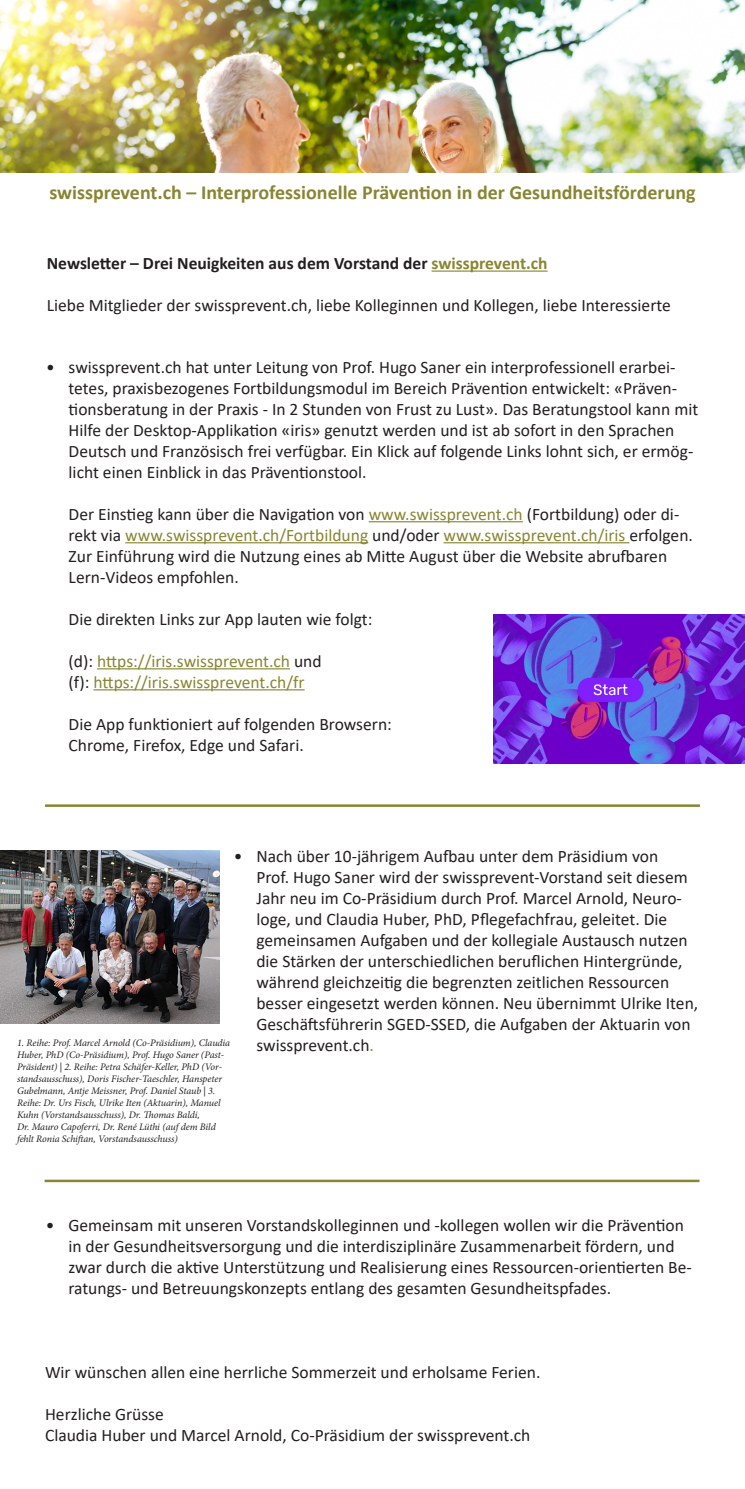
<style>
.page{position:relative;width:745px;height:1489px;background:#fff}
.page>*{position:absolute;margin:0;border:0;box-sizing:border-box;transform-origin:0 0}
.t1{font:700 20px "Calibri";color:#898532}
.t2{font:17.5px/21px "Calibri";color:#231f20}
.t3{font:17.5px/21px "Calibri";color:#898532}
.t4{font:700 17.5px "Calibri";color:#231f20}
.t5{font:italic 10px/12px "Minion Pro";letter-spacing:-.01em;color:#231f20}
.s1{color:#898532}
.s2{color:#231f20}
.s3{font-family:"Myriad Pro";font-style:normal}
</style>
<div class="page">
<hr style="left:368px;top:521px;width:154px;height:1px;background:#898532">
<hr style="left:125px;top:542px;width:243px;height:1px;background:#898532">
<hr style="left:443px;top:542px;width:186px;height:1px;background:#898532">
<hr style="left:97px;top:668px;width:193px;height:1px;background:#898532">
<hr style="left:93px;top:689px;width:211px;height:1px;background:#898532">
<img style="left:493px;top:614px;width:251px;height:149px">
<img style="left:0;top:850px;width:219px;height:173px">
<hr style="left:45px;top:804px;width:654px;height:2px;background:#898532">
<hr style="left:45px;top:1179px;width:654px;height:3px;background:#898532">
<hr style="left:431px;top:270px;width:116px;height:2px;background:#898532">
<img style="left:0;top:0;width:744px;height:172px">
<p class="t1" style="left:49px;top:178px;width:647px">swissprevent.ch – Interprofessionelle Prävention in der Gesundheitsförderung</p>
<p class="t4" style="left:47px;top:251px;width:502px">Newsletter – Drei Neuigkeiten aus dem Vorstand der <span class="s1">swissprevent.ch</span></p>
<p class="t2" style="left:47px;top:294px;width:625px">Liebe Mitglieder der swissprevent.ch, liebe Kolleginnen und Kollegen, liebe Interessierte</p>
<p class="t2" style="left:69px;top:356px;width:630px;text-indent:-22px">• swissprevent.ch hat unter Leitung von Prof. Hugo Saner ein interprofessionell erarbei&shy;tetes, praxisbezogenes Fortbildungsmodul im Bereich Prävention entwickelt: «Präven&shy;tionsberatung in der Praxis - In 2 Stunden von Frust zu Lust». Das Beratungstool kann mit Hilfe der Desktop-Applikation «iris» genutzt werden und ist ab sofort in den Sprachen Deutsch und Französisch frei verfügbar. Ein Klick auf folgende Links lohnt sich, er ermög&shy;licht einen Einblick in das Präventionstool.</p>
<p class="t2" style="left:69px;top:503px;width:625px">Der Einstieg kann über die Navigation von <span class="s1">www.swissprevent.ch</span> (Fortbildung) oder di&shy;rekt via <span class="s1">www.swissprevent.ch/Fortbildung</span> und/oder <span class="s1">www.swissprevent.ch/iris</span> erfolgen.<br>Zur Einführung wird die Nutzung eines ab Mitte August über die Website abrufbaren Lern-Videos empfohlen.</p>
<p class="t2" style="left:69px;top:608px;width:305px">Die direkten Links zur App lauten wie folgt:</p>
<p class="t3" style="left:69px;top:650px;width:254px"><span class="s2">(d):</span> https://iris.swissprevent.ch <span class="s2">und (f):</span> https://iris.swissprevent.ch/fr</p>
<p class="t2" style="left:69px;top:713px;width:324px">Die App funktioniert auf folgenden Browsern:<br>Chrome, Firefox, Edge und Safari.</p>
<p class="t2" style="left:256px;top:845px;width:443px;text-indent:-22px">• Nach über 10-jährigem Aufbau unter dem Präsidium von<br>Prof. Hugo Saner wird der swissprevent-Vorstand seit diesem Jahr neu im Co-Präsidium durch Prof. Marcel Arnold, Neuro&shy;loge, und Claudia Huber, PhD, Pflegefachfrau, geleitet. Die gemeinsamen Aufgaben und der kollegiale Austausch nutzen die Stärken der unterschiedlichen beruflichen Hintergründe, während gleichzeitig die begrenzten zeitlichen Ressourcen besser eingesetzt werden können. Neu übernimmt Ulrike Iten, Geschäftsführerin SGED-SSED, die Aufgaben der Aktuarin von swissprevent.ch<span class="s1">.</span></p>
<p class="t5" style="left:17px;top:1036px;width:214px">1. Reihe: Prof. Marcel Arnold (Co-Präsidium), Claudia Huber, PhD (Co-Präsidium), Prof. Hugo Saner (Past-Präsident) <span class="s3">|</span> 2. Reihe: Petra Schäfer-Keller, PhD (Vor&shy;standsausschuss), Doris Fischer-Taeschler, Hanspeter Gubelmann, Antje Meissner, Prof. Daniel Staub <span class="s3">|</span> 3.<br>Reihe: Dr. Urs Fisch, Ulrike Iten (Aktuarin), Manuel Kuhn (Vorstandsausschuss), Dr. Thomas Baldi,<br>Dr. Mauro Capoferri, Dr. René Lüthi (auf dem Bild fehlt Ronia Schiftan, Vorstandsausschuss)</p>
<p class="t2" style="left:68px;top:1214px;width:624px;text-indent:-22px">• Gemeinsam mit unseren Vorstandskolleginnen und -kollegen wollen wir die Prävention in der Gesundheitsversorgung und die interdisziplinäre Zusammenarbeit fördern, und zwar durch die aktive Unterstützung und Realisierung eines Ressourcen-orientierten Be&shy;ratungs- und Betreuungskonzepts entlang des gesamten Gesundheitspfades.</p>
<p class="t2" style="left:45px;top:1360px;width:496px">Wir wünschen allen eine herrliche Sommerzeit und erholsame Ferien.</p>
<p class="t2" style="left:45px;top:1402px;width:120px">Herzliche Grüsse</p>
<p class="t2" style="left:45px;top:1423px;width:486px">Claudia Huber und Marcel Arnold, Co-Präsidium der swissprevent.ch</p>
</div>
